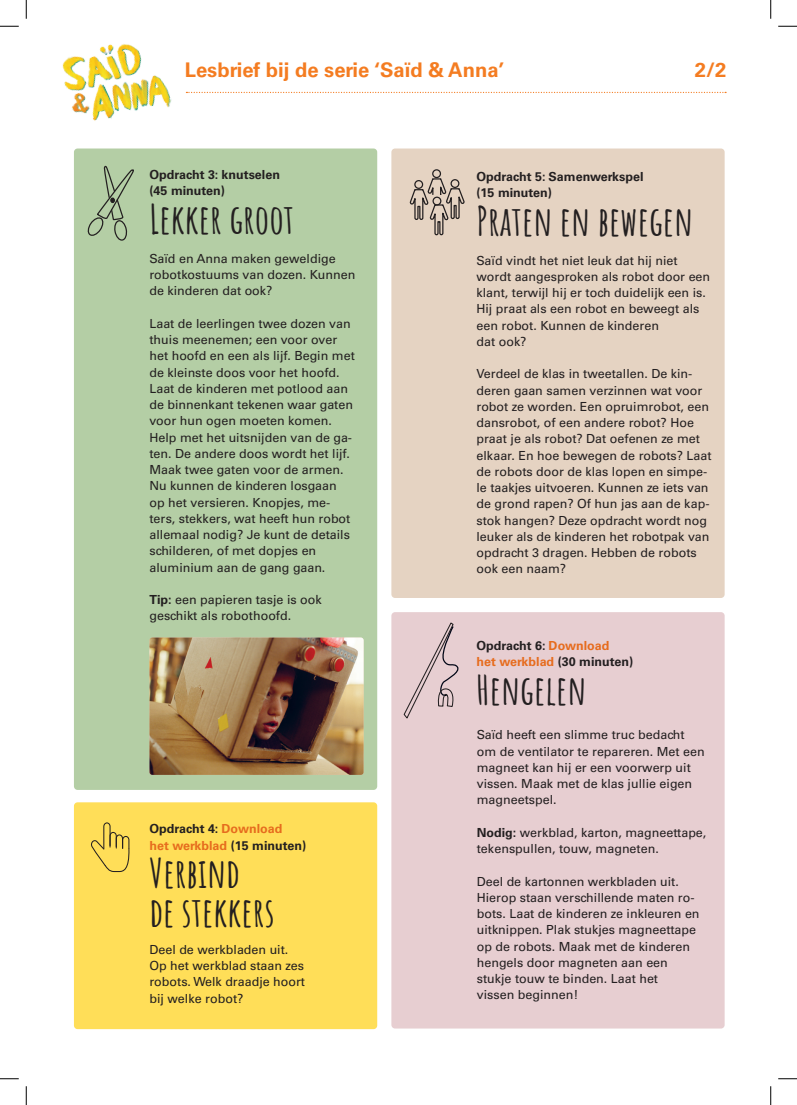
<style>
.page{position:relative;width:797px;height:1105px;background:#fff}
.page>*{position:absolute;margin:0;border:0;box-sizing:border-box;transform-origin:0 0}
.t1{font:700 40px "Amatic SC";color:#231f20}
.t2{font:700 20.12px "Univers";color:#f47c21}
.t3{font:12.5px/16.2px "Univers";color:#231f20}
.t4{font:700 12.5px "Univers";color:#231f20}
.t5{font:700 12.5px "Univers";color:#e66c1e}
.s1{font-weight:700}
.s2{color:#e66c1e}
.s3{color:#231f20}
</style>
<div class="page">
<div style="left:391px;top:148px;width:333px;height:450px;background:#e5d3c2;border-radius:4px"></div>
<div style="left:74px;top:802px;width:303px;height:227px;background:#ffde58;border-radius:4px"></div>
<svg style="left:186px;top:92px;width:540px;height:1px"></svg>
<img style="left:62px;top:44px;width:124px;height:77px">
<div style="left:74px;top:148px;width:303px;height:642px;background:#b4cea5;border-radius:4px"></div>
<img style="left:149px;top:637px;width:214px;height:138px">
<div style="left:432px;top:169px;width:9px;height:9px;border:1px solid #231f20;border-radius:50%"></div>
<svg style="left:409px;top:172px;width:56px;height:64px"></svg>
<svg style="left:91px;top:822px;width:39px;height:51px"></svg>
<div style="left:391px;top:612px;width:333px;height:416px;background:#e7ced1;border-radius:4px"></div>
<svg style="left:87px;top:165px;width:47px;height:76px"></svg>
<svg style="left:403px;top:622px;width:56px;height:97px"></svg>
<svg style="left:0;top:25px;width:19px;height:2px"></svg>
<svg style="left:778px;top:25px;width:19px;height:2px"></svg>
<svg style="left:0;top:1078px;width:19px;height:1px"></svg>
<svg style="left:778px;top:1078px;width:19px;height:1px"></svg>
<svg style="left:25px;top:0;width:2px;height:19px"></svg>
<svg style="left:25px;top:1086px;width:2px;height:19px"></svg>
<svg style="left:770px;top:0;width:1px;height:19px"></svg>
<svg style="left:770px;top:1086px;width:1px;height:19px"></svg>
<p class="t2" style="left:185px;top:58px;width:321px">Lesbrief bij de serie ‘Saïd &amp; Anna’</p>
<p class="t2" style="left:695px;top:58px;width:33px">2/2</p>
<p class="t4" style="left:149px;top:167px;width:132px">Opdracht 3: knutselen</p>
<p class="t4" style="left:149px;top:184px;width:77px">(45 minuten)</p>
<p class="t1" style="left:149px;top:189px;width:146px">Lekker groot</p>
<p class="t3" style="left:149px;top:250px;width:207px">Saïd en Anna maken geweldige robotkostuums van dozen. Kunnen de kinderen dat ook?</p>
<p class="t3" style="left:149px;top:315px;width:207px">Laat de leerlingen twee dozen van thuis meenemen; een voor over het hoofd en een als lijf. Begin met de kleinste doos voor het hoofd.<br>Laat de kinderen met potlood aan de binnenkant tekenen waar gaten voor hun ogen moeten komen.<br>Help met het uitsnijden van de ga&shy;ten. De andere doos wordt het lijf.<br>Maak twee gaten voor de armen.<br>Nu kunnen de kinderen losgaan op het versieren. Knopjes, me&shy;ters, stekkers, wat heeft hun robot allemaal nodig? Je kunt de details schilderen, of met dopjes en</p>
<p class="t3" style="left:149px;top:559px;width:177px">aluminium aan de gang gaan.</p>
<p class="t3" style="left:149px;top:592px;width:174px"><span class="s1">Tip:</span> een papieren tasje is ook</p>
<p class="t3" style="left:149px;top:608px;width:143px">geschikt als robothoofd.</p>
<p class="t4" style="left:149px;top:821px;width:134px">Opdracht 4: <span class="s2">Download</span></p>
<p class="t5" style="left:149px;top:838px;width:158px">het werkblad <span class="s3">(15 minuten)</span></p>
<p class="t1" style="left:149px;top:843px;width:92px">Verbind</p>
<p class="t1" style="left:149px;top:881px;width:127px">de stekkers</p>
<p class="t3" style="left:149px;top:941px;width:156px">Deel de werkbladen uit.<br>Op het werkblad staan zes</p>
<p class="t3" style="left:149px;top:974px;width:157px">robots. Welk draadje hoort bij welke robot?</p>
<p class="t4" style="left:476px;top:169px;width:168px">Opdracht 5: Samenwerkspel</p>
<p class="t4" style="left:476px;top:185px;width:77px">(15 minuten)</p>
<p class="t1" style="left:476px;top:190px;width:218px">Praten en bewegen</p>
<p class="t3" style="left:476px;top:252px;width:235px">Saïd vindt het niet leuk dat hij niet wordt aangesproken als robot door een klant, terwijl hij er toch duidelijk een is.<br>Hij praat als een robot en beweegt als een robot. Kunnen de kinderen</p>
<p class="t3" style="left:476px;top:333px;width:51px">dat ook?</p>
<p class="t3" style="left:476px;top:366px;width:237px">Verdeel de klas in tweetallen. De kin&shy;deren gaan samen verzinnen wat voor robot ze worden. Een opruimrobot, een dansrobot, of een andere robot? Hoe praat je als robot? Dat oefenen ze met elkaar. En hoe bewegen de robots? Laat de robots door de klas lopen en simpe&shy;le taakjes uitvoeren. Kunnen ze iets van de grond rapen? Of hun jas aan de kap&shy;stok hangen? Deze opdracht wordt nog leuker als de kinderen het robotpak van opdracht 3 dragen. Hebben de robots ook een naam?</p>
<p class="t4" style="left:476px;top:638px;width:134px">Opdracht 6: <span class="s2">Download</span></p>
<p class="t5" style="left:476px;top:654px;width:158px">het werkblad <span class="s3">(30 minuten)</span></p>
<p class="t1" style="left:476px;top:659px;width:112px">Hengelen</p>
<p class="t3" style="left:477px;top:727px;width:209px">Saïd heeft een slimme truc bedacht</p>
<p class="t3" style="left:477px;top:743px;width:229px">om de ventilator te repareren. Met een magneet kan hij er een voorwerp uit vissen. Maak met de klas jullie eigen magneetspel.</p>
<p class="t3" style="left:477px;top:824px;width:231px"><span class="s1">Nodig:</span> werkblad, karton, magneettape, tekenspullen, touw, magneten.</p>
<p class="t3" style="left:477px;top:873px;width:204px">Deel de kartonnen werkbladen uit.</p>
<p class="t3" style="left:477px;top:889px;width:224px">Hierop staan verschillende maten ro&shy;bots. Laat de kinderen ze inkleuren en uitknippen. Plak stukjes magneettape</p>
<p class="t3" style="left:477px;top:938px;width:215px">op de robots. Maak met de kinderen hengels door magneten aan een</p>
<p class="t3" style="left:477px;top:971px;width:183px">stukje touw te binden. Laat het</p>
<p class="t3" style="left:477px;top:987px;width:103px">vissen beginnen!</p>
</div>
